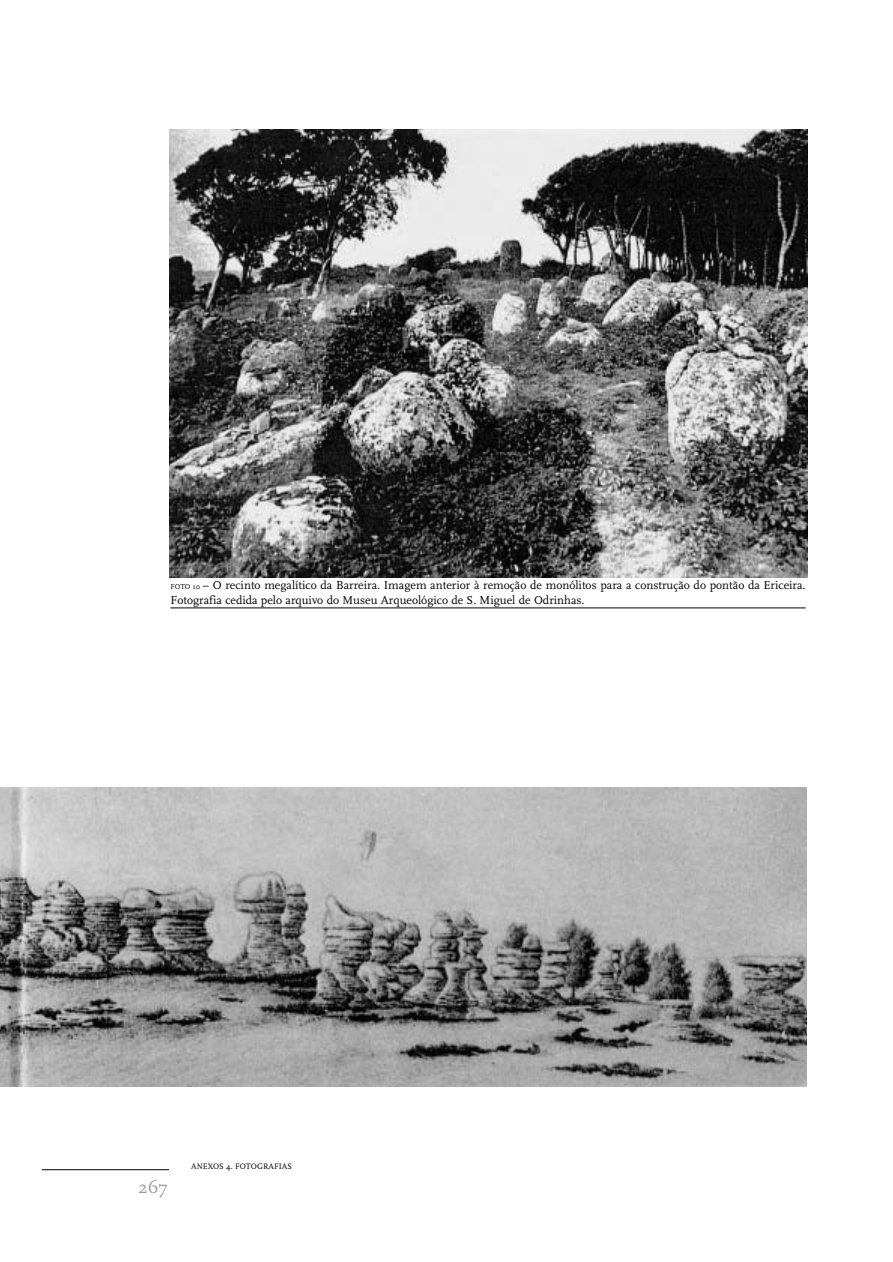
<style>
.page{position:relative;width:893px;height:1262px;background:#fff}
.page>*{position:absolute;margin:0;border:0;box-sizing:border-box;transform-origin:0 0}
.t1{font:18px "FF Scala";color:#999}
.t2{font:12px/15px "FF Scala";color:#000}
.t3{font:8.25px "FF Scala";color:#000}
.s1{font-size:7.5px}
</style>
<div class="page">
<hr style="left:42px;top:1169px;width:127px;height:1px;background:#000">
<img style="left:169px;top:129px;width:638px;height:449px">
<hr style="left:170px;top:607px;width:635px;height:1px;background:#000">
<img style="left:0;top:787px;width:806px;height:299px">
<p class="t2" style="left:170px;top:578px;width:636px"><span class="s1">FOTO 10</span> – O recinto megalítico da Barreira. Imagem anterior à remoção de monólitos para a construção do pontão da Ericeira.<br>Fotografia cedida pelo arquivo do Museu Arqueológico de S. Miguel de Odrinhas.</p>
<h1 class="t1" style="left:138px;top:1179px;width:31px">267</h1>
<p class="t3" style="left:191px;top:1163px;width:102px">ANEXOS 4. FOTOGRAFIAS</p>
</div>
